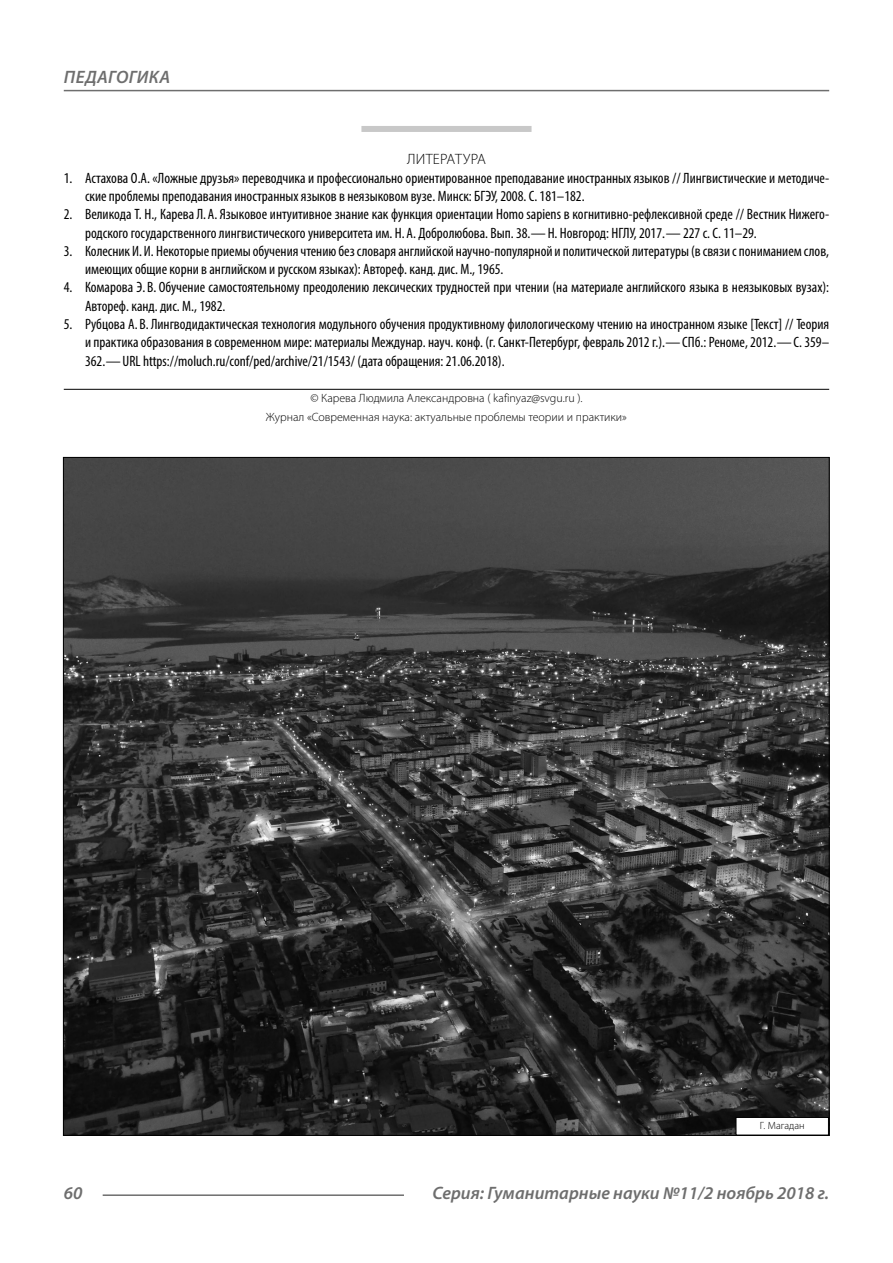
<style>
.page{position:relative;width:893px;height:1263px;background:#fff}
.page>*{position:absolute;margin:0;border:0;box-sizing:border-box;transform-origin:0 0}
.t1{font:italic 600 18px "Myriad Pro";color:#6e6e6e}
.t2{font:condensed 15px/18.3px "Myriad Pro";color:#000}
.Literature{font:300 15px "Myriad Pro";letter-spacing:.02em;color:#000}
.Copy{font:300 12px/18.3px "Myriad Pro";color:#000;text-align:center}
.Author-doc{font:300 10.5px "Myriad Pro";color:#000}
</style>
<div class="page">
<div style="left:361px;top:126px;width:170px;height:6px;background:#c8c8c8"></div>
<hr style="left:64px;top:389px;width:765px;height:1px;background:#000">
<img style="left:65px;top:459px;width:763px;height:675px">
<div style="left:736px;top:1117px;width:92px;height:18px;background:#fff"></div>
<div style="left:736px;top:1117px;width:93px;height:18px;border:1px solid #000"></div>
<hr style="left:103px;top:1194px;width:301px;height:2px;background:#6e6e6e">
<hr style="left:64px;top:90px;width:765px;height:1px;background:#6e6e6e">
<p class="t1" style="left:64px;top:66px;width:24px">Педагогика</p>
<p class="Literature" style="left:407px;top:150px;width:80px">ЛИТЕРАТУРА</p>
<p class="t2" style="left:85px;top:168px;width:746px;text-indent:-21px">1. Астахова О.А. «Ложные друзья» переводчика и профессионально ориентированное преподавание иностранных языков // Лингвистические и методиче&shy;ские проблемы преподавания иностранных языков в неязыковом вузе. Минск: БГЭУ, 2008. С. 181–182.</p>
<p class="t2" style="left:85px;top:205px;width:746px;text-indent:-21px">2. Великода Т. Н., Карева Л. А. Языковое интуитивное знание как функция ориентации Homo sapiens в когнитивно-рефлексивной среде // Вестник Нижего&shy;родского государственного лингвистического университета им. Н. А. Добролюбова. Вып. 38.—Н. Новгород: НГЛУ, 2017.— 227 с. С. 11–29.</p>
<p class="t2" style="left:85px;top:242px;width:746px;text-indent:-21px">3. Колесник И. И. Некоторые приемы обучения чтению без словаря английской научно-популярной и политической литературы (в связи с пониманием слов, имеющих общие корни в английском и русском языках): Автореф. канд. дис. М., 1965.</p>
<p class="t2" style="left:85px;top:278px;width:746px;text-indent:-21px">4. Комарова Э. В. Обучение самостоятельному преодолению лексических трудностей при чтении (на материале английского языка в неязыковых вузах):<br>Автореф. канд. дис. М., 1982.</p>
<p class="t2" style="left:85px;top:315px;width:746px;text-align:justify;text-indent:-21px">5. Рубцова А. В. Лингводидактическая технология модульного обучения продуктивному филологическому чтению на иностранном языке [Текст] // Теория и практика образования в современном мире: материалы Междунар. науч. конф. (г. Санкт-Петербург, февраль 2012 г.).—СПб.: Реноме, 2012.—С. 359– 362.—URL https://moluch.ru/conf/ped/archive/21/1543/ (дата обращения: 21.06.2018).</p>
<p class="Copy" style="left:266px;top:389px;width:363px">© Карева Людмила Александровна ( kafinyaz@svgu.ru ).<br>Журнал «Современная наука: актуальные проблемы теории и практики»</p>
<p class="Author-doc" style="left:760px;top:1119px;width:46px">Г. Магадан</p>
<p class="t1" style="left:64px;top:1182px;width:20px">60</p>
<p class="t1" style="left:432px;top:1182px;width:398px">Серия: Гуманитарные науки №11/2 ноябрь 2018 г.</p>
</div>
